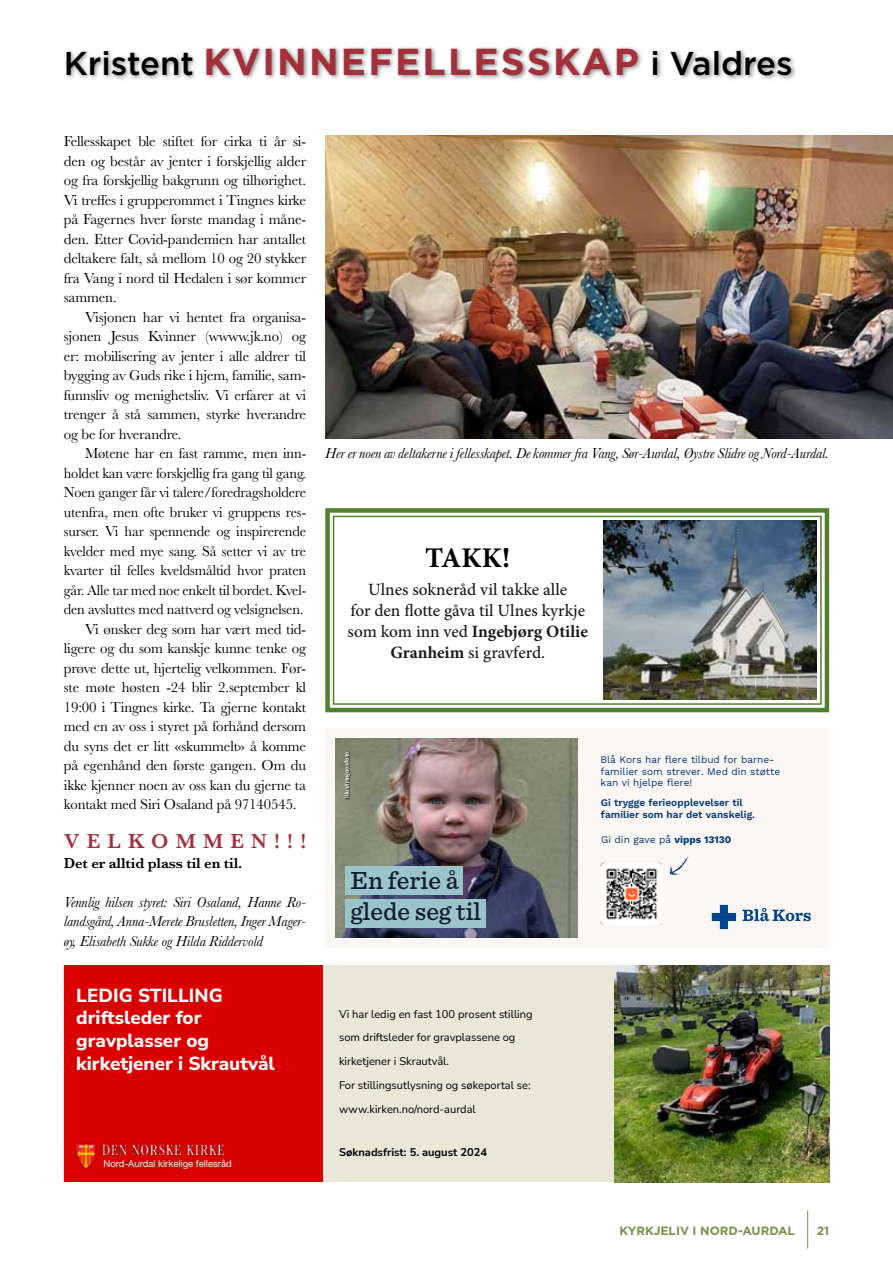
<style>
.page{position:relative;width:893px;height:1263px;background:#fff}
.page>*{position:absolute;margin:0;border:0;box-sizing:border-box;transform-origin:0 0}
.t1{font:500 33px "Gotham";color:#000}
.t2{font:700 28.5px "Minion Pro";color:#000}
.t3{font:500 25.8px/31px "Sentinel";color:#151a30}
.t4{font:600 21px "Baskerville";letter-spacing:.345em;color:#a4303c}
.t5{font:800 18.9px/22.6px "Nunito Sans";color:#fff}
.t6{font:500 17.25px/20.7px "Minion Pro";color:#1a1a1a;text-align:center}
.t7{font:15px/19.5px "Baskerville";letter-spacing:-.01em;color:#000;text-align:justify}
.t8{font:15px "Baskerville";letter-spacing:-.01em;color:#000;scale:.96 1}
.t9{font:italic 15px/19.5px "Baskerville";letter-spacing:-.01em;color:#000;text-align:justify}
.t10{font:600 15px "Baskerville";letter-spacing:-.01em;color:#000}
.t11{font:700 12px "Gotham";color:#76934b}
.t12{font:11.1px/23.9px "Nunito Sans";color:#000}
.t13{font:700 11.1px "Nunito Sans";color:#000}
.t14{font:10.05px/11.6px "Work Sans";color:#033878}
.t15{font:600 10.05px/11.6px "Work Sans";color:#033878}
.t16{font:9.45px "Helvetica Neue LT Std";color:#fff}
.t17{font:600 5.85px "Work Sans";color:#fff}
.s1{font-weight:700;font-size:37.5px;color:#a4303c}
.s2{font-weight:700}
</style>
<div class="page">
<hr style="left:807px;top:1210px;width:1px;height:38px;background:#76934b">
<svg style="left:325px;top:508px;width:505px;height:205px"></svg>
<div style="left:333px;top:516px;width:489px;height:189px;border:2px solid #517f2c"></div>
<div style="left:64px;top:965px;width:765px;height:217px;background:#ebe7d6"></div>
<img style="left:614px;top:965px;width:215px;height:217px">
<div style="left:64px;top:965px;width:259px;height:217px;background:#d90001"></div>
<img style="left:76px;top:1143px;width:149px;height:25px">
<img style="left:325px;top:136px;width:568px;height:303px">
<div style="left:63px;top:45px;width:734px;height:37px;background:#000;opacity:.45"></div>
<div style="left:325px;top:728px;width:504px;height:219px;background:#faf6f3"></div>
<svg style="left:742px;top:908px;width:69px;height:13px"></svg>
<svg style="left:712px;top:905px;width:24px;height:24px"></svg>
<img style="left:601px;top:863px;width:61px;height:61px">
<svg style="left:669px;top:855px;width:20px;height:21px"></svg>
<img style="left:336px;top:738px;width:241px;height:199px">
<img style="left:344px;top:751px;width:8px;height:48px">
<div style="left:345px;top:866px;width:117px;height:28px;background:#99c4ca"></div>
<div style="left:345px;top:899px;width:141px;height:28px;background:#99c4ca"></div>
<img style="left:604px;top:521px;width:212px;height:178px">
<h1 class="t1" style="left:64px;top:42px;width:730px">Kristent <span class="s1">KVINNEFELLESSKAP</span> i Valdres</h1>
<p class="t7" style="left:64px;top:132px;width:244px">Fellesskapet ble stiftet for cirka ti år si&shy;den og består av jenter i forskjellig alder og fra forskjellig bakgrunn og tilhørighet.<br>Vi treffes i grupperommet i Tingnes kirke på Fagernes hver første mandag i måne&shy;den. Etter Covid-pandemien har antallet deltakere falt, så mellom 10 og 20 stykker fra Vang i nord til Hedalen i sør kommer sammen.</p>
<p class="t7" style="left:64px;top:307px;width:244px;text-indent:21px">Visjonen har vi hentet fra organisa&shy;sjonen Jesus Kvinner (wwww.jk.no) og er: mobilisering av jenter i alle aldrer til bygging av Guds rike i hjem, familie, sam&shy;funnsliv og menighetsliv. Vi erfarer at vi trenger å stå sammen, styrke hverandre og be for hverandre.</p>
<p class="t8" style="left:85px;top:444px;width:232px">Møtene har en fast ramme, men inn-</p>
<p class="t8" style="left:64px;top:463px;width:254px">holdet kan være forskjellig fra gang til gang.</p>
<p class="t8" style="left:64px;top:483px;width:254px">Noen ganger får vi talere/foredragsholdere</p>
<p class="t8" style="left:64px;top:502px;width:254px">utenfra, men ofte bruker vi gruppens res-</p>
<p class="t8" style="left:64px;top:522px;width:254px">surser. Vi har spennende og inspirerende</p>
<p class="t8" style="left:64px;top:541px;width:254px">kvelder med mye sang. Så setter vi av tre</p>
<p class="t8" style="left:64px;top:561px;width:254px">kvarter til felles kveldsmåltid hvor praten</p>
<p class="t8" style="left:64px;top:580px;width:254px">går. Alle tar med noe enkelt til bordet. Kvel-</p>
<p class="t8" style="left:64px;top:600px;width:251px">den avsluttes med nattverd og velsignelsen.</p>
<p class="t7" style="left:85px;top:619px;width:223px">Vi ønsker deg som har vært med tid-</p>
<p class="t7" style="left:64px;top:639px;width:244px">ligere og du som kanskje kunne tenke og</p>
<p class="t7" style="left:64px;top:658px;width:244px">prøve dette ut, hjertelig velkommen. Før-</p>
<p class="t7" style="left:64px;top:678px;width:244px">ste møte høsten -24 blir 2.september kl</p>
<p class="t7" style="left:64px;top:697px;width:244px">19:00 i Tingnes kirke. Ta gjerne kontakt</p>
<p class="t7" style="left:64px;top:717px;width:244px">med en av oss i styret på forhånd dersom</p>
<p class="t7" style="left:64px;top:736px;width:244px">du syns det er litt «skummelt» å komme</p>
<p class="t7" style="left:64px;top:756px;width:244px">på egenhånd den første gangen. Om du</p>
<p class="t7" style="left:64px;top:775px;width:244px">ikke kjenner noen av oss kan du gjerne ta</p>
<p class="t7" style="left:64px;top:795px;width:234px">kontakt med Siri Osaland på 97140545.</p>
<h3 class="t4" style="left:64px;top:826px;width:244px">VELKOMMEN!!!</h3>
<p class="t10" style="left:64px;top:852px;width:180px">Det er alltid plass til en til.</p>
<p class="t9" style="left:64px;top:892px;width:244px">Vennlig hilsen styret: Siri Osaland, Hanne Ro&shy;landsgård, Anna-Merete Brusletten, Inger Mager&shy;øy, Elisabeth Sukke og Hilda Riddervold</p>
<p class="t5" style="left:76px;top:983px;width:200px">LEDIG STILLING driftsleder for gravplasser og kirketjener i Skrautvål</p>
<p class="t16" style="left:104px;top:1158px;width:130px">Nord-Aurdal kirkelige fellesråd</p>
<p class="t9" style="left:325px;top:443px;width:505px">Her er noen av deltakerne i fellesskapet. De kommer fra Vang, Sør-Aurdal, Øystre Slidre og Nord-Aurdal.</p>
<h2 class="t2" style="left:425px;top:538px;width:87px">TAKK!</h2>
<p class="t6" style="left:348px;top:580px;width:242px">Ulnes sokneråd vil takke alle<br>for den flotte gåva til Ulnes kyrkje som kom inn ved <span class="s2">Ingebjørg Otilie<br>Granheim</span> si gravferd.</p>
<p class="t17" style="left:342px;top:798px;width:48px;rotate:-90deg">Illustrasjonsfoto</p>
<h3 class="t3" style="left:351px;top:863px;width:132px">En ferie å glede seg til</h3>
<p class="t12" style="left:339px;top:1001px;width:195px">Vi har ledig en fast 100 prosent stilling som driftsleder for gravplassene og kirketjener i Skrautvål.<br>For stillingsutlysning og søkeportal se: www.kirken.no/nord-aurdal</p>
<p class="t13" style="left:339px;top:1144px;width:149px">Søknadsfrist: 5. august 2024</p>
<p class="t14" style="left:601px;top:753px;width:181px">Blå Kors har flere tilbud for barne&shy;familier som strever. Med din støtte kan vi hjelpe flere!</p>
<p class="t15" style="left:601px;top:797px;width:156px">Gi trygge ferieopplevelser til familier som har det vanskelig.</p>
<p class="t14" style="left:601px;top:834px;width:132px">Gi din gave på <span class="s2">vipps 13130</span></p>
<p class="t11" style="left:619px;top:1222px;width:177px">KYRKJELIV I NORD-AURDAL</p>
<p class="t11" style="left:817px;top:1222px;width:14px">21</p>
</div>
